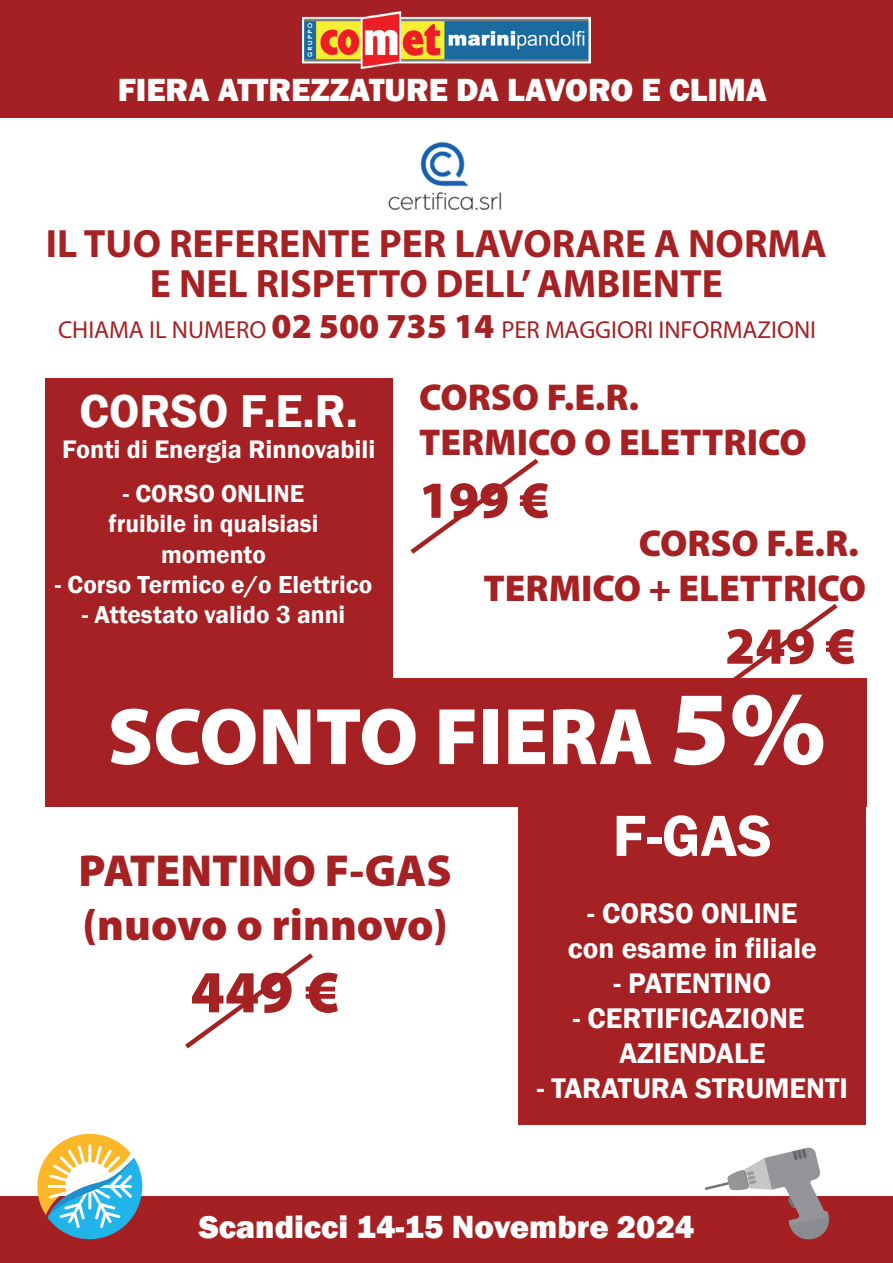
<style>
.page{position:relative;width:893px;height:1263px;background:#fff}
.page>*{position:absolute;margin:0;border:0;box-sizing:border-box;transform-origin:0 0}
.t1{font:900 81px "Myriad Pro";color:#fff}
.t2{font:600 60px "Franklin Gothic";letter-spacing:.005em;color:#fff}
.t3{font:900 60px "Myriad Pro";color:#a52123}
.t4{font:900 52.5px "Myriad Pro";color:#a52123}
.t5{font:600 47.4px "Franklin Gothic";color:#fff}
.t6{font:900 45px/54px "Myriad Pro";color:#a52123}
.t7{font:700 39.6px/39.6px "Myriad Pro";color:#a52123;text-align:center}
.t8{font:900 37.5px/45px "Myriad Pro";color:#a52123}
.t9{font:800 33px "Franklin Gothic";color:#fff}
.t10{font:600 29.25px/35.1px "Franklin Gothic";color:#fff;text-align:center}
.t11{font:600 26.1px "Franklin Gothic";color:#fff}
.t12{font:600 25.2px/30.3px "Franklin Gothic";color:#fff;text-align:center}
.t13{font:24.6px "Myriad Pro";color:#a52123}
.s1{font-weight:900;font-size:35.25px}
.s2{font-size:105px}
</style>
<div class="page">
<div style="left:0;top:0;width:893px;height:118px;background:#a52022"></div>
<img style="left:303px;top:12px;width:287px;height:57px">
<div style="left:0;top:1197px;width:893px;height:66px;background:#a52022"></div>
<svg style="left:705px;top:1147px;width:126px;height:93px"></svg>
<svg style="left:30px;top:1133px;width:120px;height:107px"></svg>
<img style="left:388px;top:142px;width:114px;height:69px">
<div style="left:518px;top:795px;width:348px;height:329px;background:#a52123"></div>
<div style="left:45px;top:379px;width:348px;height:329px;background:#a52123"></div>
<div style="left:45px;top:678px;width:821px;height:129px;background:#a52123"></div>
<svg style="left:185px;top:953px;width:128px;height:96px"></svg>
<svg style="left:410px;top:458px;width:129px;height:96px"></svg>
<svg style="left:733px;top:603px;width:105px;height:75px"></svg>
<h3 class="t9" style="left:118px;top:69px;width:651px">FIERA ATTREZZATURE DA LAVORO E CLIMA</h3>
<h3 class="t7" style="left:46px;top:223px;width:782px">IL TUO REFERENTE PER LAVORARE A NORMA<br>E NEL RISPETTO DELL’ AMBIENTE</h3>
<p class="t13" style="left:58px;top:314px;width:760px">CHIAMA IL NUMERO <span class="s1">02 500 735 14</span> PER MAGGIORI INFORMAZIONI</p>
<h3 class="t5" style="left:79px;top:382px;width:280px">CORSO F.E.R.</h3>
<p class="t11" style="left:62px;top:433px;width:315px">Fonti di Energia Rinnovabili</p>
<p class="t12" style="left:109px;top:479px;width:211px">- CORSO ONLINE fruibile in qualsiasi momento</p>
<p class="t12" style="left:55px;top:570px;width:319px">- Corso Termico e/o Elettrico</p>
<p class="t12" style="left:82px;top:600px;width:265px">- Attestato valido 3 anni</p>
<h2 class="t2" style="left:56px;top:485px;width:161px">F-GAS</h2>
<h3 class="t8" style="left:419px;top:373px;width:389px">CORSO F.E.R.<br>TERMICO O ELETTRICO</h3>
<h3 class="t4" style="left:419px;top:465px;width:132px">199 €</h3>
<h3 class="t8" style="left:483px;top:519px;width:384px;text-align:right">CORSO F.E.R.<br>TERMICO + ELETTRICO</h3>
<h3 class="t4" style="left:725px;top:611px;width:132px">249 €</h3>
<h1 class="t1" style="left:108px;top:683px;width:720px">SCONTO FIERA <span class="s2">5%</span></h1>
<h3 class="t6" style="left:79px;top:842px;width:375px">PATENTINO F-GAS (nuovo o rinnovo)</h3>
<h2 class="t3" style="left:190px;top:952px;width:151px">449 €</h2>
<h2 class="t2" style="left:613px;top:799px;width:161px">F-GAS</h2>
<p class="t10" style="left:568px;top:896px;width:251px">- CORSO ONLINE con esame in filiale</p>
<p class="t10" style="left:613px;top:966px;width:159px">- PATENTINO</p>
<p class="t10" style="left:573px;top:1001px;width:233px">- CERTIFICAZIONE<br>AZIENDALE</p>
<p class="t10" style="left:537px;top:1071px;width:313px">- TARATURA STRUMENTI</p>
<h3 class="t9" style="left:199px;top:1206px;width:497px">Scandicci 14-15 Novembre 2024</h3>
</div>
